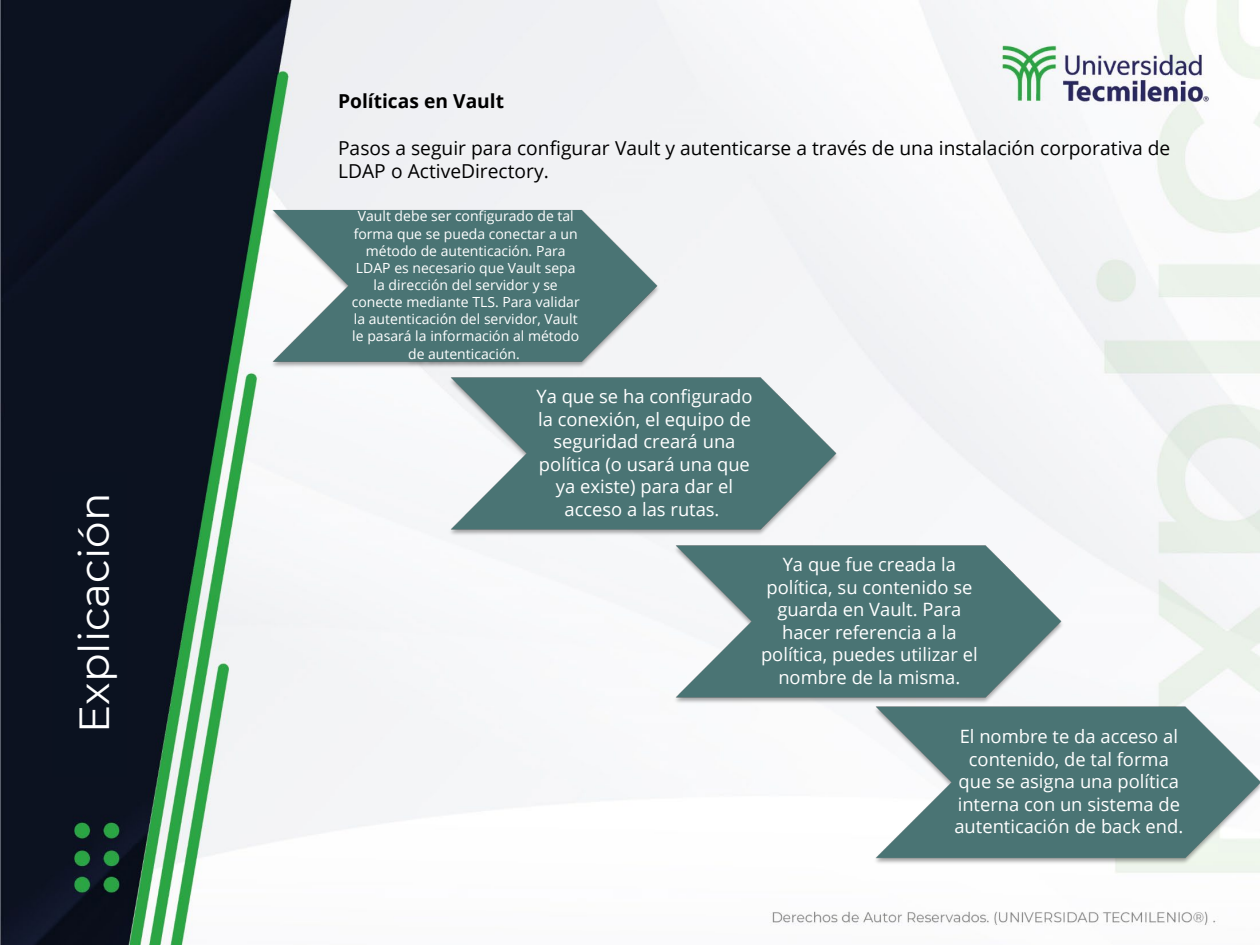
<style>
.page{position:relative;width:1260px;height:945px;background:#fff}
.page>*{position:absolute;margin:0;border:0;box-sizing:border-box;transform-origin:0 0}
.t1{font:42px "Montserrat";color:#fff}
.t2{font:19.25px/23.1px "Open Sans";color:#000}
.t3{font:700 19.25px "Open Sans";color:#000}
.t4{font:18.38px/22.6px "Open Sans";color:#fff;text-align:center}
.t5{font:14px/17.2px "Open Sans";color:#fff;text-align:center}
</style>
<div class="page">
<img style="left:0;top:0;width:1260px;height:945px">
<div style="left:52px;top:472px;width:75px;height:305px;background:#0b1220"></div>
<img style="left:267px;top:199px;width:396px;height:182px">
<img style="left:671px;top:543px;width:395px;height:168px">
<img style="left:446px;top:375px;width:395px;height:168px">
<img style="left:870px;top:704px;width:390px;height:163px">
<h1 class="t1" style="left:65px;top:733px;width:241px;rotate:-90deg">Explicación</h1>
<p class="t3" style="left:338px;top:88px;width:168px">Políticas en Vault</p>
<p class="t2" style="left:338px;top:136px;width:834px">Pasos a seguir para configurar Vault y autenticarse a través de una instalación corporativa de<br>LDAP o ActiveDirectory.</p>
<p class="t5" style="left:352px;top:207px;width:229px">Vault debe ser configurado de tal forma que se pueda conectar a un método de autenticación. Para<br>LDAP es necesario que Vault sepa la dirección del servidor y se conecte mediante TLS. Para validar la autenticación del servidor, Vault le pasará la información al método de autenticación.</p>
<p class="t4" style="left:536px;top:385px;width:218px">Ya que se ha configurado la conexión, el equipo de seguridad creará una política (o usará una que ya existe) para dar el acceso a las rutas.</p>
<p class="t4" style="left:761px;top:553px;width:218px">Ya que fue creada la política, su contenido se guarda en Vault. Para hacer referencia a la política, puedes utilizar el nombre de la misma.</p>
<p class="t4" style="left:954px;top:725px;width:230px">El nombre te da acceso al contenido, de tal forma que se asigna una política interna con un sistema de autenticación de back end.</p>
</div>
